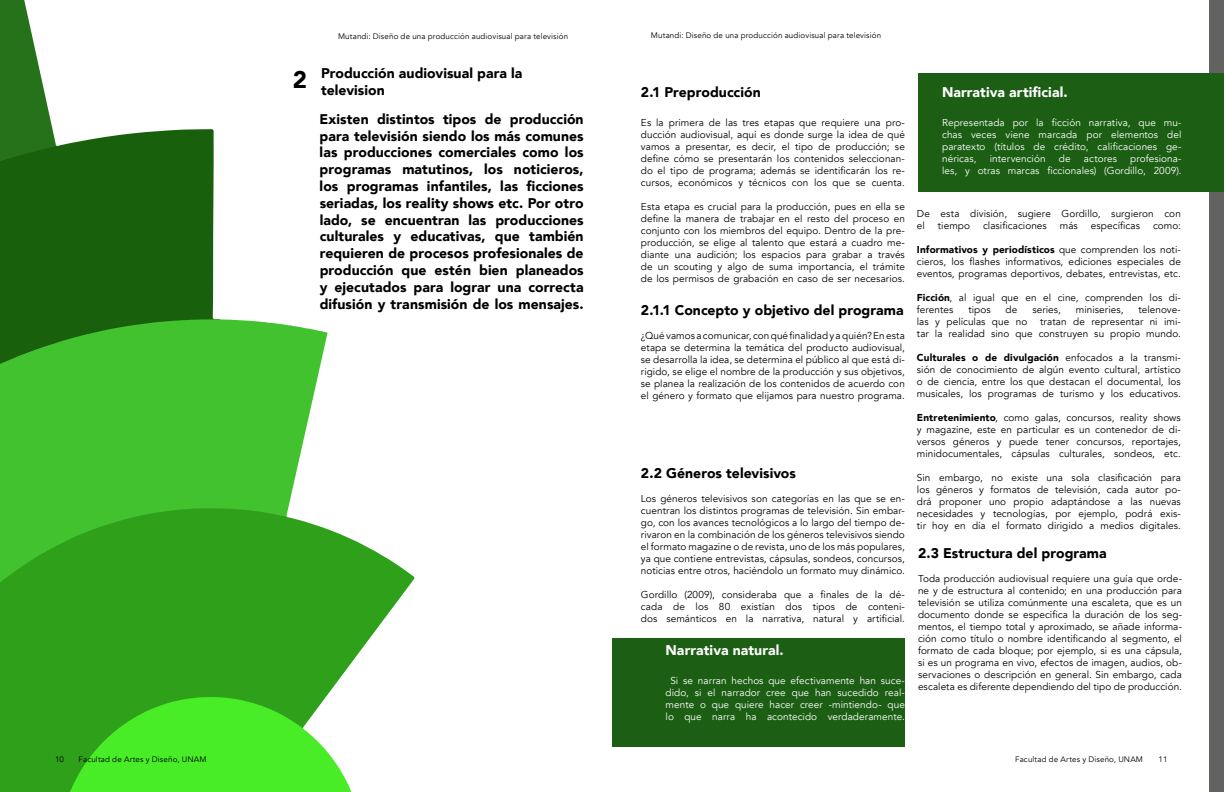
<style>
.page{position:relative;width:1224px;height:792px;background:#fff}
.page>*{position:absolute;margin:0;border:0;box-sizing:border-box;transform-origin:0 0}
.t1{font:900 14px/16.8px "Avenir";letter-spacing:.005em;color:#000;text-align:justify}
.t2{font:900 14px "Avenir";letter-spacing:.005em;color:#fff}
.t3{font:10px/12px "Avenir";letter-spacing:.005em;color:#000;text-align:justify}
.t4{font:10px/12px "Avenir";letter-spacing:.005em;color:#fff;text-align:center}
.t5{font:8px "Avenir";letter-spacing:.015em;color:#000}
.s1{font-size:24px}
.s2{font-weight:900}
</style>
<div class="page">
<div style="left:612px;top:638px;width:293px;height:108px;background:#1c5f14"></div>
<div style="left:1210px;top:0;width:14px;height:792px;background:#626261"></div>
<svg style="left:0;top:529px;width:415px;height:263px;fill:#2fa01a"></svg>
<svg style="left:0;top:319px;width:327px;height:276px;background:#47bb34"></svg>
<svg style="left:0;top:129px;width:221px;height:242px;background:#29771c"></svg>
<svg style="left:0;top:0;width:56px;height:166px"></svg>
<svg style="left:65px;top:697px;width:291px;height:95px;background:#55df3a"></svg>
<svg style="left:321px;top:331px;width:6px;height:3px"></svg>
<div style="left:918px;top:73px;width:306px;height:118px;background:#1c5f14"></div>
<p class="t5" style="left:338px;top:31px;width:232px">Mutandi: Diseño de una producción audiovisual para televisión</p>
<h1 class="t1" style="left:321px;top:64px;width:203px;text-indent:-28px"><span class="s1">2</span> Producción audiovisual para la television</h1>
<p class="t1" style="left:320px;top:110px;width:266px">Existen distintos tipos de producción para televisión siendo los más comunes las producciones comerciales como los programas matutinos, los noticieros, los programas infantiles, las ficciones seriadas, los reality shows etc. Por otro lado, se encuentran las producciones culturales y educativas, que también requieren de procesos profesionales de producción que estén bien planeados y ejecutados para lograr una correcta difusión y transmisión de los mensajes.</p>
<p class="t5" style="left:651px;top:31px;width:232px">Mutandi: Diseño de una producción audiovisual para televisión</p>
<h1 class="t1" style="left:641px;top:83px;width:121px">2.1 Preproducción</h1>
<p class="t3" style="left:641px;top:116px;width:266px">Es la primera de las tres etapas que requiere una pro&shy;ducción audiovisual, aquí es donde surge la idea de qué vamos a presentar, es decir, el tipo de producción; se define cómo se presentarán los contenidos seleccionan&shy;do el tipo de programa; además se identificarán los re&shy;cursos, económicos y técnicos con los que se cuenta.</p>
<p class="t3" style="left:641px;top:200px;width:266px">Esta etapa es crucial para la producción, pues en ella se define la manera de trabajar en el resto del proceso en conjunto con los miembros del equipo. Dentro de la pre&shy;producción, se elige al talento que estará a cuadro me&shy;diante una audición; los espacios para grabar a través de un scouting y algo de suma importancia, el trámite de los permisos de grabación en caso de ser necesarios.</p>
<h1 class="t1" style="left:641px;top:302px;width:264px">2.1.1 Concepto y objetivo del programa</h1>
<p class="t3" style="left:641px;top:330px;width:266px">¿Qué vamos a comunicar, con qué finalidad y a quién? En esta etapa se determina la temática del producto audiovisual, se desarrolla la idea, se determina el público al que está di&shy;rigido, se elige el nombre de la producción y sus objetivos, se planea la realización de los contenidos de acuerdo con el género y formato que elijamos para nuestro programa.</p>
<h1 class="t1" style="left:641px;top:464px;width:157px">2.2 Géneros televisivos</h1>
<p class="t3" style="left:641px;top:492px;width:266px">Los géneros televisivos son categorías en las que se en&shy;cuentran los distintos programas de televisión. Sin embar&shy;go, con los avances tecnológicos a lo largo del tiempo de&shy;rivaron en la combinación de los géneros televisivos siendo el formato magazine o de revista, uno de los más populares, ya que contiene entrevistas, cápsulas, sondeos, concursos, noticias entre otros, haciéndolo un formato muy dinámico.</p>
<p class="t3" style="left:641px;top:588px;width:265px">Gordillo (2009), consideraba que a finales de la dé&shy;cada de los 80 existían dos tipos de conteni&shy;dos semánticos en la narrativa, natural y artificial.</p>
<h1 class="t2" style="left:666px;top:638px;width:120px">Narrativa natural.</h1>
<p class="t4" style="left:666px;top:675px;width:241px">Si se narran hechos que efectivamente han suce&shy;dido, si el narrador cree que han sucedido real&shy;mente o que quiere hacer creer -mintiendo- que lo que narra ha acontecido verdaderamente.</p>
<h1 class="t2" style="left:942px;top:80px;width:127px">Narrativa artificial.</h1>
<p class="t4" style="left:942px;top:116px;width:241px;text-align:justify">Representada por la ficción narrativa, que mu&shy;chas veces viene marcada por elementos del paratexto (títulos de crédito, calificaciones ge&shy;néricas,</p>
<p class="t4" style="left:942px;top:152px;width:241px;text-align:right">profesiona-<br>les, y otras marcas ficcionales) (Gordillo, 2009).</p>
<p class="t3" style="left:917px;top:208px;width:266px">De esta división, sugiere Gordillo, surgieron con el</p>
<p class="t4" style="left:990px;top:152px;width:57px">intervención</p>
<p class="t4" style="left:1059px;top:152px;width:13px">de</p>
<p class="t4" style="left:1084px;top:152px;width:35px">actores</p>
<p class="t3" style="left:938px;top:220px;width:34px">tiempo</p>
<p class="t3" style="left:983px;top:220px;width:65px">clasificaciones</p>
<p class="t3" style="left:1060px;top:220px;width:20px">más</p>
<p class="t3" style="left:1091px;top:220px;width:51px">específicas</p>
<p class="t3" style="left:1153px;top:220px;width:29px">como:</p>
<p class="t3" style="left:917px;top:244px;width:266px"><span class="s2">Informativos y periodísticos</span> que comprenden los noti&shy;cieros, los flashes informativos, ediciones especiales de eventos, programas deportivos, debates, entrevistas, etc.</p>
<p class="t3" style="left:917px;top:292px;width:266px"><span class="s2">Ficción</span>, al igual que en el cine, comprenden los di&shy;ferentes</p>
<p class="t3" style="left:968px;top:304px;width:24px">tipos</p>
<p class="t3" style="left:1006px;top:304px;width:13px">de</p>
<p class="t3" style="left:1032px;top:304px;width:30px">series,</p>
<p class="t3" style="left:1076px;top:304px;width:49px">miniseries,</p>
<p class="t3" style="left:1138px;top:304px;width:44px">telenove-</p>
<p class="t3" style="left:917px;top:316px;width:112px">las y películas que no</p>
<p class="t3" style="left:917px;top:316px;width:266px;text-align:right">tratan de representar ni imi-<br>tar la realidad sino que construyen su propio mundo.</p>
<p class="t3" style="left:917px;top:352px;width:266px"><span class="s2">Culturales o de divulgación</span> enfocados a la transmi&shy;sión de conocimiento de algún evento cultural, artístico o de ciencia, entre los que destacan el documental, los musicales, los programas de turismo y los educativos.</p>
<p class="t3" style="left:917px;top:412px;width:266px"><span class="s2">Entretenimiento</span>, como galas, concursos, reality shows y magazine, este en particular es un contenedor de di&shy;versos géneros y puede tener concursos, reportajes, minidocumentales, cápsulas culturales, sondeos, etc.</p>
<p class="t3" style="left:917px;top:472px;width:266px">Sin embargo, no existe una sola clasificación para los géneros y formatos de televisión, cada autor po&shy;drá proponer uno propio adaptándose a las nuevas necesidades y tecnologías, por ejemplo, podrá exis&shy;tir hoy en día el formato dirigido a medios digitales.</p>
<h1 class="t1" style="left:918px;top:545px;width:190px">2.3 Estructura del programa</h1>
<p class="t3" style="left:918px;top:573px;width:266px">Toda producción audiovisual requiere una guía que orde&shy;ne y de estructura al contenido; en una producción para televisión se utiliza comúnmente una escaleta, que es un documento donde se especifica la duración de los seg&shy;mentos, el tiempo total y aproximado, se añade informa&shy;ción como título o nombre identificando al segmento, el formato de cada bloque; por ejemplo, si es una cápsula, si es un programa en vivo, efectos de imagen, audios, ob&shy;servaciones o descripción en general. Sin embargo, cada escaleta es diferente dependiendo del tipo de producción.</p>
<p class="t5" style="left:79px;top:754px;width:129px">Facultad de Artes y Diseño, UNAM</p>
<p class="t5" style="left:1015px;top:754px;width:129px">Facultad de Artes y Diseño, UNAM</p>
<p class="t5" style="left:55px;top:754px;width:10px">10</p>
<p class="t5" style="left:1159px;top:754px;width:10px">11</p>
</div>
